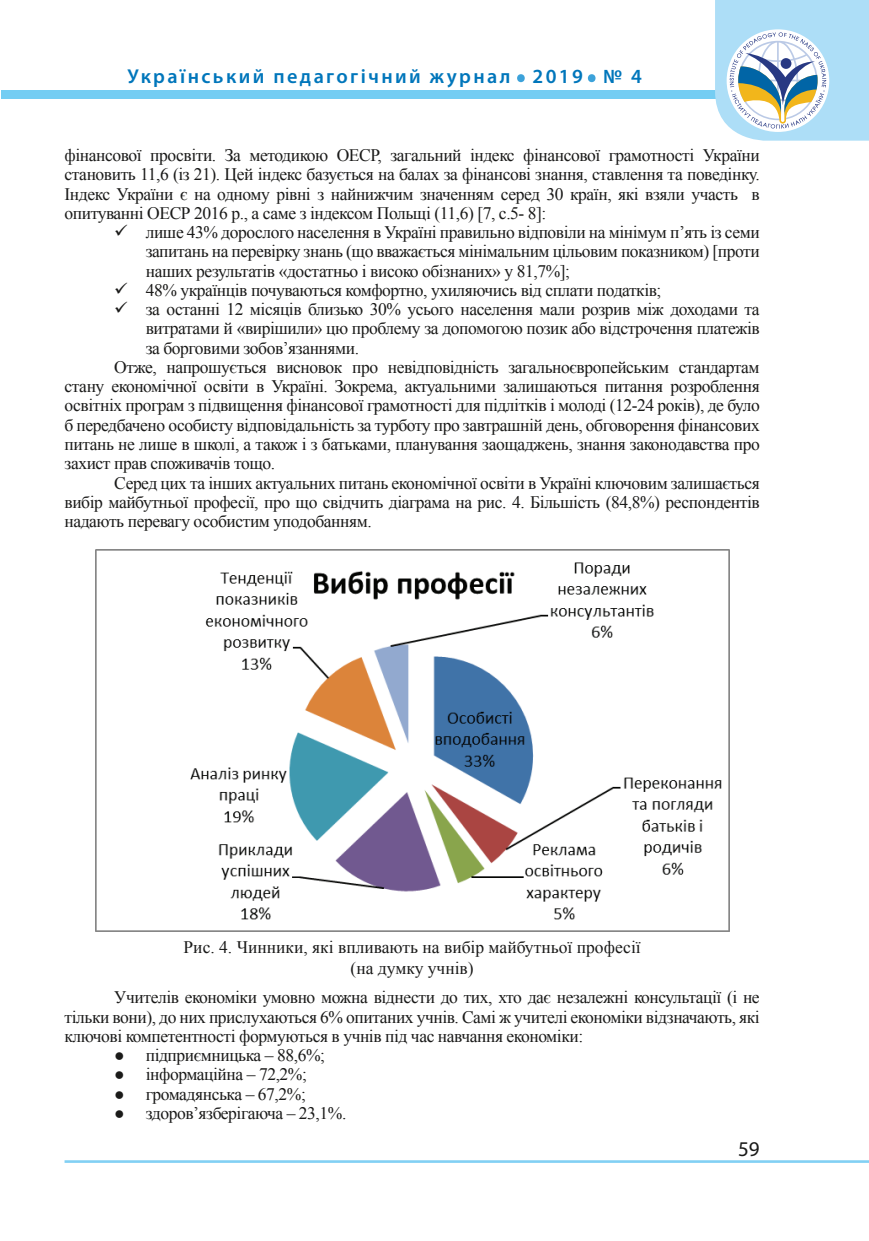
<style>
.page{position:relative;width:869px;height:1241px;background:#fff}
.page>*{position:absolute;margin:0;border:0;box-sizing:border-box;transform-origin:0 0}
.t1{font:600 50.4px "Myriad Pro";color:#3ca2da}
.t2{font:21px "Myriad Pro";color:#1a1a19}
.t3{font:600 20.12px "Myriad Pro";letter-spacing:.12em;color:#0076bb}
.Стиль_абзаца_1222222{font:17.5px/19.2px "Times New Roman";letter-spacing:-.025em;color:#1a1a19;text-align:justify}
.Стиль_абзаца_1222222-2{font:17.5px "Times New Roman";color:#1a1a19}
</style>
<div class="page">
<div style="left:1px;top:90px;width:867px;height:8px;background:#74cdf3"></div>
<hr style="left:64px;top:1159px;width:804px;height:3px;background:#82d0f4">
<svg style="left:714px;top:0;width:154px;height:141px"></svg>
<img style="left:95px;top:549px;width:633px;height:382px">
<p class="t3" style="left:127px;top:64px;width:384px">Український педагогічний журнал</p>
<h1 class="t1" style="left:514px;top:33px;width:13px">.</h1>
<p class="t3" style="left:532px;top:64px;width:52px">2019</p>
<h1 class="t1" style="left:585px;top:33px;width:13px">.</h1>
<p class="t3" style="left:603px;top:64px;width:40px">№ 4</p>
<p class="Стиль_абзаца_1222222" style="left:64px;top:145px;width:696px">фінансової просвіти. За методикою ОЕСР, загальний індекс фінансової грамотності України становить 11,6 (із 21). Цей індекс базується на балах за фінансові знання, ставлення та поведінку.<br>Індекс України є на одному рівні з найнижчим значенням серед 30 країн, які взяли участь в опитуванні ОЕСР 2016 р., а саме з індексом Польщі (11,6) [7, с.5- 8]:</p>
<p class="Стиль_абзаца_1222222" style="left:146px;top:222px;width:615px">лише 43% дорослого населення в Україні правильно відповіли на мінімум п’ять із семи запитань на перевірку знань (що вважається мінімальним цільовим показником) [проти наших результатів «достатньо і високо обізнаних» у 81,7%];</p>
<p class="Стиль_абзаца_1222222" style="left:146px;top:280px;width:517px">48% українців почуваються комфортно, ухиляючись від сплати податків;</p>
<p class="Стиль_абзаца_1222222" style="left:146px;top:299px;width:615px">за останні 12 місяців близько 30% усього населення мали розрив між доходами та витратами й «вирішили» цю проблему за допомогою позик або відстрочення платежів за борговими зобов’язаннями.</p>
<p class="Стиль_абзаца_1222222" style="left:64px;top:357px;width:696px;text-indent:50px">Отже, напрошується висновок про невідповідність загальноєвропейським стандартам стану економічної освіти в Україні. Зокрема, актуальними залишаються питання розроблення освітніх програм з підвищення фінансової грамотності для підлітків і молоді (12-24 років), де було б передбачено особисту відповідальність за турботу про завтрашній день, обговорення фінансових питань не лише в школі, а також і з батьками, планування заощаджень, знання законодавства про захист прав споживачів тощо.</p>
<p class="Стиль_абзаца_1222222" style="left:64px;top:472px;width:696px;text-indent:50px">Серед цих та інших актуальних питань економічної освіти в Україні ключовим залишається вибір майбутньої професії, про що свідчить діаграма на рис. 4. Більшість (84,8%) респондентів надають перевагу особистим уподобанням.</p>
<p class="Стиль_абзаца_1222222-2" style="left:183px;top:934px;width:458px">Рис. 4. Чинники, які впливають на вибір майбутньої професії</p>
<p class="Стиль_абзаца_1222222-2" style="left:350px;top:955px;width:125px">(на думку учнів)</p>
<p class="Стиль_абзаца_1222222" style="left:64px;top:987px;width:696px;text-indent:50px">Учителів економіки умовно можна віднести до тих, хто дає незалежні консультації (і не тільки вони), до них прислухаються 6% опитаних учнів. Самі ж учителі економіки відзначають, які ключові компетентності формуються в учнів під час навчання економіки:</p>
<p class="Стиль_абзаца_1222222" style="left:114px;top:1044px;width:212px">● підприємницька – 88,6%;</p>
<p class="Стиль_абзаца_1222222" style="left:114px;top:1064px;width:194px">● інформаційна – 72,2%;</p>
<p class="Стиль_абзаца_1222222" style="left:114px;top:1083px;width:193px">● громадянська – 67,2%;</p>
<p class="Стиль_абзаца_1222222" style="left:114px;top:1102px;width:233px">● здоров’язберігаюча – 23,1%.</p>
<p class="t2" style="left:737px;top:1135px;width:23px">59</p>
</div>
